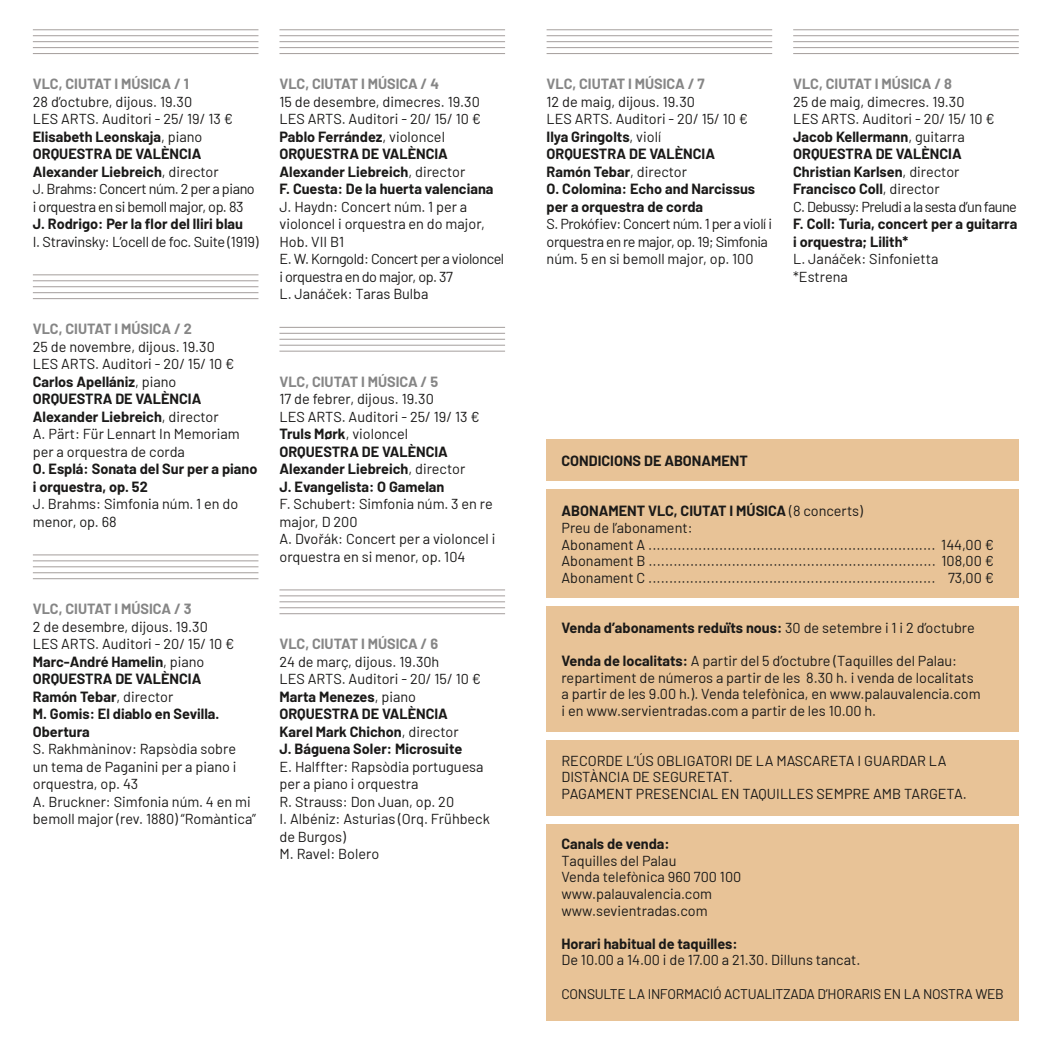
<style>
.page{position:relative;width:1042px;height:1042px;background:#fff}
.page>*{position:absolute;margin:0;border:0;box-sizing:border-box;transform-origin:0 0}
.t1{font:300 14.88px/16.6px "Barlow";color:#1a1918;text-align:justify}
.t2{font:14.35px/17.5px "Barlow";color:#1a1918}
.t3{font:700 14.35px/17.5px "Barlow";color:#1a1918}
.t4{font:14.35px/17.5px "Barlow";letter-spacing:-.03em;color:#1a1918}
.t5{font:700 14.35px "Barlow";color:#868686}
.t6{font:14.35px "Barlow";letter-spacing:-.02em;color:#1a1918}
.t7{font:14px "Barlow";letter-spacing:-.02em;color:#1a1918}
.s1{font-weight:700}
.s2{font-weight:400}
.s3{font-weight:400;font-size:14.35px}
</style>
<div class="page">
<hr style="left:33px;top:29px;width:225px;height:1px;background:#a49e9c">
<hr style="left:33px;top:35px;width:225px;height:1px;background:#a49e9c">
<hr style="left:33px;top:41px;width:225px;height:1px;background:#a49e9c">
<hr style="left:33px;top:47px;width:225px;height:1px;background:#a49e9c">
<hr style="left:33px;top:53px;width:225px;height:1px;background:#a49e9c">
<hr style="left:33px;top:274px;width:225px;height:1px;background:#a49e9c">
<hr style="left:33px;top:280px;width:225px;height:1px;background:#a49e9c">
<hr style="left:33px;top:286px;width:225px;height:1px;background:#a49e9c">
<hr style="left:33px;top:292px;width:225px;height:1px;background:#a49e9c">
<hr style="left:33px;top:298px;width:225px;height:1px;background:#a49e9c">
<hr style="left:33px;top:554px;width:225px;height:1px;background:#a49e9c">
<hr style="left:33px;top:560px;width:225px;height:1px;background:#a49e9c">
<hr style="left:33px;top:566px;width:225px;height:1px;background:#a49e9c">
<hr style="left:33px;top:572px;width:225px;height:1px;background:#a49e9c">
<hr style="left:33px;top:578px;width:225px;height:1px;background:#a49e9c">
<hr style="left:279px;top:29px;width:226px;height:1px;background:#a49e9c">
<hr style="left:279px;top:35px;width:226px;height:1px;background:#a49e9c">
<hr style="left:279px;top:41px;width:226px;height:1px;background:#a49e9c">
<hr style="left:279px;top:47px;width:226px;height:1px;background:#a49e9c">
<hr style="left:279px;top:53px;width:226px;height:1px;background:#a49e9c">
<hr style="left:279px;top:327px;width:226px;height:1px;background:#a49e9c">
<hr style="left:279px;top:333px;width:226px;height:1px;background:#a49e9c">
<hr style="left:279px;top:339px;width:226px;height:1px;background:#a49e9c">
<hr style="left:279px;top:345px;width:226px;height:1px;background:#a49e9c">
<hr style="left:279px;top:351px;width:226px;height:1px;background:#a49e9c">
<hr style="left:279px;top:589px;width:226px;height:1px;background:#a49e9c">
<hr style="left:279px;top:595px;width:226px;height:1px;background:#a49e9c">
<hr style="left:279px;top:601px;width:226px;height:1px;background:#a49e9c">
<hr style="left:279px;top:607px;width:226px;height:1px;background:#a49e9c">
<hr style="left:279px;top:613px;width:226px;height:1px;background:#a49e9c">
<hr style="left:546px;top:29px;width:226px;height:1px;background:#a49e9c">
<hr style="left:546px;top:35px;width:226px;height:1px;background:#a49e9c">
<hr style="left:546px;top:41px;width:226px;height:1px;background:#a49e9c">
<hr style="left:546px;top:47px;width:226px;height:1px;background:#a49e9c">
<hr style="left:546px;top:53px;width:226px;height:1px;background:#a49e9c">
<hr style="left:793px;top:29px;width:226px;height:1px;background:#a49e9c">
<hr style="left:793px;top:35px;width:226px;height:1px;background:#a49e9c">
<hr style="left:793px;top:41px;width:226px;height:1px;background:#a49e9c">
<hr style="left:793px;top:47px;width:226px;height:1px;background:#a49e9c">
<hr style="left:793px;top:53px;width:226px;height:1px;background:#a49e9c">
<div style="left:546px;top:439px;width:473px;height:581px;background:#e8c397"></div>
<div style="left:537px;top:481px;width:495px;height:8px;background:#fff"></div>
<div style="left:537px;top:598px;width:495px;height:7px;background:#fff"></div>
<div style="left:537px;top:732px;width:495px;height:7px;background:#fff"></div>
<div style="left:537px;top:816px;width:495px;height:7px;background:#fff"></div>
<p class="t5" style="left:33px;top:73px;width:157px">VLC, CIUTAT I MÚSICA / 1</p>
<p class="t4" style="left:33px;top:91px;width:223px">28 d’octubre, dijous. 19.30<br>LES ARTS. Auditori - 25/ 19/ 13 €<br><span class="s1">Elisabeth Leonskaja</span>, piano<br><span class="s1">ORQUESTRA DE VALÈNCIA<br>Alexander Liebreich</span>, director<br>J. Brahms: Concert núm. 2 per a piano i orquestra en si bemoll major, op. 83</p>
<p class="t3" style="left:33px;top:214px;width:212px">J. Rodrigo: Per la flor del lliri blau</p>
<p class="t6" style="left:33px;top:231px;width:227px">I. Stravinsky: L’ocell de foc. Suite (1919)</p>
<p class="t5" style="left:33px;top:318px;width:160px">VLC, CIUTAT I MÚSICA / 2</p>
<p class="t2" style="left:33px;top:336px;width:208px">25 de novembre, dijous. 19.30<br>LES ARTS. Auditori - 20/ 15/ 10 €<br><span class="s1">Carlos Apellániz</span>, piano<br><span class="s1">ORQUESTRA DE VALÈNCIA<br>Alexander Liebreich</span>, director<br>A. Pärt: Für Lennart In Memoriam per a orquestra de corda</p>
<p class="t3" style="left:33px;top:459px;width:226px">O. Esplá: Sonata del Sur per a piano i orquestra, op. 52</p>
<p class="t2" style="left:33px;top:494px;width:207px">J. Brahms: Simfonia núm. 1 en do menor, op. 68</p>
<p class="t5" style="left:33px;top:598px;width:160px">VLC, CIUTAT I MÚSICA / 3</p>
<p class="t3" style="left:33px;top:616px;width:203px"><span class="s2">2 de desembre, dijous. 19.30<br>LES ARTS. Auditori - 20/ 15/ 10 €<br></span>Marc-André Hamelin<span class="s2">, piano<br></span>ORQUESTRA DE VALÈNCIA<br>Ramón Tebar<span class="s2">, director<br></span>M. Gomis: El diablo en Sevilla.<br>Obertura</p>
<p class="t2" style="left:33px;top:739px;width:225px">S. Rakhmàninov: Rapsòdia sobre<br>un tema de Paganini per a piano i orquestra, op. 43<br>A. Bruckner: Simfonia núm. 4 en mi bemoll major (rev. 1880) “Romàntica”</p>
<p class="t5" style="left:279px;top:73px;width:161px">VLC, CIUTAT I MÚSICA / 4</p>
<p class="t3" style="left:279px;top:91px;width:216px"><span class="s2">15 de desembre, dimecres. 19.30<br>LES ARTS. Auditori - 20/ 15/ 10 €<br></span>Pablo Ferrández<span class="s2">, violoncel<br></span>ORQUESTRA DE VALÈNCIA<br>Alexander Liebreich<span class="s2">, director<br></span>F. Cuesta: De la huerta valenciana</p>
<p class="t2" style="left:279px;top:196px;width:226px">J. Haydn: Concert núm. 1 per a violoncel i orquestra en do major,<br>Hob. VII B1<br>E. W. Korngold: Concert per a violoncel i orquestra en do major, op. 37<br>L. Janáček: Taras Bulba</p>
<p class="t5" style="left:279px;top:371px;width:160px">VLC, CIUTAT I MÚSICA / 5</p>
<p class="t2" style="left:279px;top:389px;width:202px">17 de febrer, dijous. 19.30<br>LES ARTS. Auditori - 25/ 19/ 13 €<br><span class="s1">Truls Mørk</span>, violoncel<br><span class="s1">ORQUESTRA DE VALÈNCIA<br>Alexander Liebreich</span>, director<br><span class="s1">J. Evangelista: O Gamelan</span></p>
<p class="t2" style="left:279px;top:494px;width:217px">F. Schubert: Simfonia núm. 3 en re major, D 200<br>A. Dvořák: Concert per a violoncel i orquestra en si menor, op. 104</p>
<p class="t5" style="left:279px;top:633px;width:160px">VLC, CIUTAT I MÚSICA / 6</p>
<p class="t3" style="left:279px;top:651px;width:203px"><span class="s2">24 de març, dijous. 19.30h<br>LES ARTS. Auditori - 20/ 15/ 10 €<br></span>Marta Menezes<span class="s2">, piano<br></span>ORQUESTRA DE VALÈNCIA<br>Karel Mark Chichon<span class="s2">, director<br></span>J. Báguena Soler: Microsuite</p>
<p class="t2" style="left:279px;top:756px;width:212px">E. Halffter: Rapsòdia portuguesa per a piano i orquestra<br>R. Strauss: Don Juan, op. 20<br>I. Albéniz: Asturias (Orq. Frühbeck de Burgos)<br>M. Ravel: Bolero</p>
<p class="t5" style="left:546px;top:73px;width:160px">VLC, CIUTAT I MÚSICA / 7</p>
<p class="t3" style="left:546px;top:91px;width:210px"><span class="s2">12 de maig, dijous. 19.30<br>LES ARTS. Auditori - 20/ 15/ 10 €<br></span>Ilya Gringolts<span class="s2">, violí<br></span>ORQUESTRA DE VALÈNCIA<br>Ramón Tebar<span class="s2">, director<br></span>O. Colomina: Echo and Narcissus per a orquestra de corda</p>
<p class="t4" style="left:546px;top:214px;width:227px">S. Prokófiev: Concert núm. 1 per a violí i orquestra en re major, op. 19; Simfonia núm. 5 en si bemoll major, op. 100</p>
<p class="t5" style="left:793px;top:73px;width:160px">VLC, CIUTAT I MÚSICA / 8</p>
<p class="t2" style="left:793px;top:91px;width:225px">25 de maig, dimecres. 19.30<br>LES ARTS. Auditori - 20/ 15/ 10 €<br><span class="s1">Jacob Kellermann</span>, guitarra<br><span class="s1">ORQUESTRA DE VALÈNCIA<br>Christian Karlsen</span>, director<br><span class="s1">Francisco Coll</span>, director<br>C. Debussy: Preludi a la sesta d’un faune</p>
<p class="t3" style="left:793px;top:214px;width:226px">F. Coll: Turia, concert per a guitarra i orquestra; Lilith*</p>
<p class="t2" style="left:793px;top:249px;width:147px">L. Janáček: Sinfonietta *Estrena</p>
<p class="t3" style="left:561px;top:451px;width:188px">CONDICIONS DE ABONAMENT</p>
<p class="t2" style="left:561px;top:502px;width:303px;line-height:16.6px"><span class="s1">ABONAMENT VLC, CIUTAT I MÚSICA</span> (8 concerts)<br>Preu de l’abonament:</p>
<p class="t1" style="left:561px;top:535px;width:434px"><span class="s3">Abonament A</span> ..................................................................... <span class="s3">144,00 € Abonament B</span> ..................................................................... <span class="s3">108,00 € Abonament C</span> ..................................................................... <span class="s3">73,00 €</span></p>
<p class="t3" style="left:561px;top:618px;width:415px">Venda d’abonaments reduïts nous: <span class="s2">30 de setembre i 1 i 2 d’octubre</span></p>
<p class="t2" style="left:561px;top:651px;width:421px;line-height:16.6px"><span class="s1">Venda de localitats:</span> A partir del 5 d’octubre (Taquilles del Palau: repartiment de números a partir de les 8.30 h. i venda de localitats a partir de les 9.00 h.). Venda telefònica, en www.palauvalencia.com i en www.servientradas.com a partir de les 10.00 h.</p>
<p class="t2" style="left:561px;top:751px;width:407px;line-height:16.6px">RECORDE L’ÚS OBLIGATORI DE LA MASCARETA I GUARDAR LA<br>DISTÀNCIA DE SEGURETAT.<br>PAGAMENT PRESENCIAL EN TAQUILLES SEMPRE AMB TARGETA.</p>
<p class="t3" style="left:561px;top:834px;width:110px">Canals de venda:</p>
<p class="t2" style="left:561px;top:851px;width:181px;line-height:16.6px">Taquilles del Palau<br>Venda telefònica 960 700 100 www.palauvalencia.com www.sevientradas.com</p>
<p class="t3" style="left:561px;top:934px;width:178px">Horari habitual de taquilles:</p>
<p class="t2" style="left:561px;top:950px;width:300px">De 10.00 a 14.00 i de 17.00 a 21.30. Dilluns tancat.</p>
<p class="t7" style="left:561px;top:983px;width:444px">CONSULTE LA INFORMACIÓ ACTUALITZADA D’HORARIS EN LA NOSTRA WEB</p>
</div>
